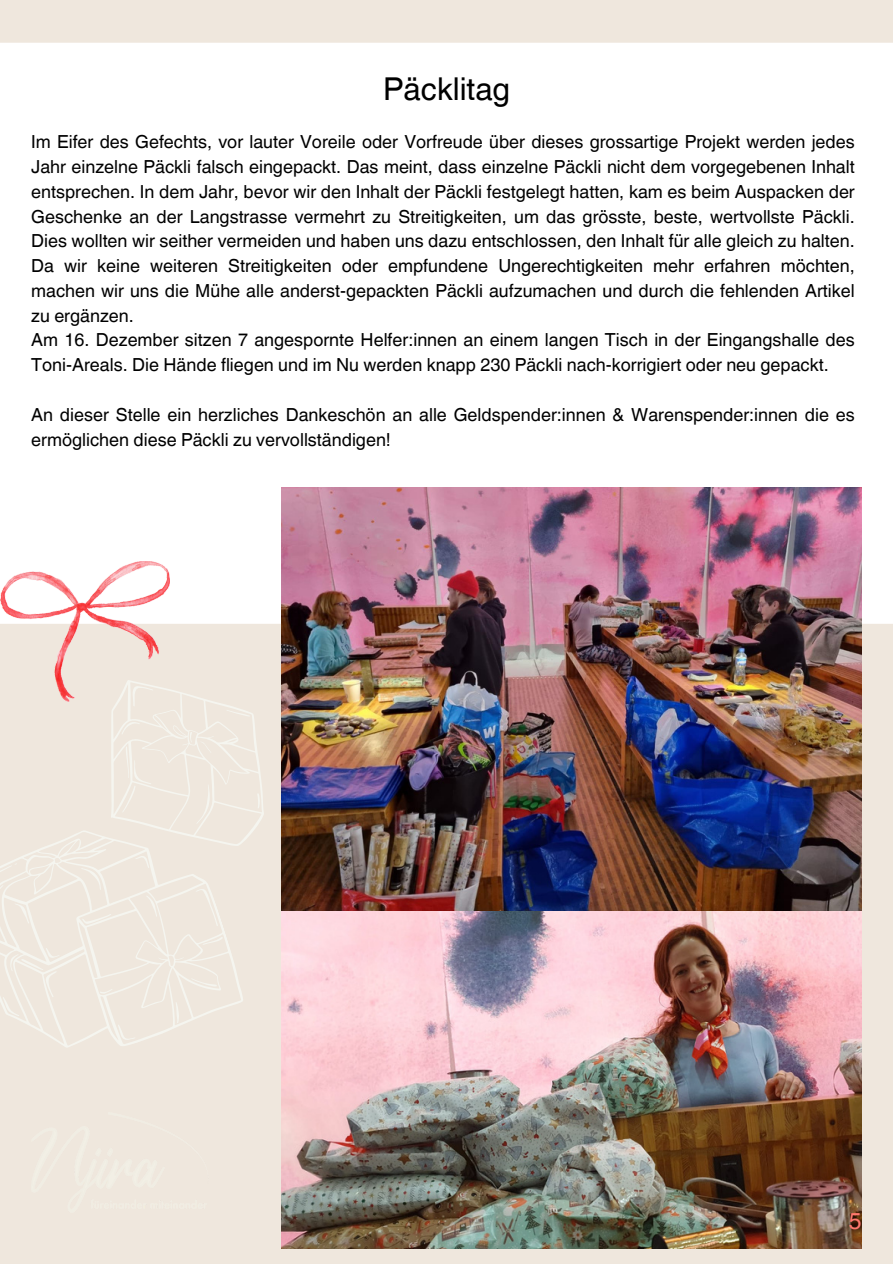
<style>
.page{position:relative;width:893px;height:1264px;background:#fff}
.page>*{position:absolute;margin:0;border:0;box-sizing:border-box;transform-origin:0 0}
.t1{font:31.5px "Helvetica World";color:#000}
.t2{font:23.1px "Helvetica World";color:#ff786e}
.t3{font:18px/24.8px "Helvetica World";color:#000}
</style>
<div class="page">
<div style="left:0;top:0;width:892px;height:1263px;background:#efe7dd"></div>
<div style="left:0;top:43px;width:892px;height:580px;background:#fff"></div>
<img style="left:281px;top:487px;width:580px;height:761px">
<svg style="left:0;top:831px;width:243px;height:217px"></svg>
<svg style="left:111px;top:689px;width:153px;height:157px"></svg>
<img style="left:0;top:562px;width:170px;height:139px">
<p class="t1" style="left:383px;top:70px;width:129px">Päcklitag</p>
<p class="t3" style="left:31px;top:130px;width:825px;text-align:justify">Im Eifer des Gefechts, vor lauter Voreile oder Vorfreude über dieses grossartige Projekt werden jedes Jahr einzelne Päckli falsch eingepackt. Das meint, dass einzelne Päckli nicht dem vorgegebenen Inhalt entsprechen. In dem Jahr, bevor wir den Inhalt der Päckli festgelegt hatten, kam es beim Auspacken der Geschenke an der Langstrasse vermehrt zu Streitigkeiten, um das grösste, beste, wertvollste Päckli.<br>Dies wollten wir seither vermeiden und haben uns dazu entschlossen, den Inhalt für alle gleich zu halten.<br>Da wir keine weiteren Streitigkeiten oder empfundene Ungerechtigkeiten mehr erfahren möchten, machen wir uns die Mühe alle anderst-gepackten Päckli aufzumachen und durch die fehlenden Artikel zu ergänzen.</p>
<p class="t3" style="left:31px;top:328px;width:825px">Am 16. Dezember sitzen 7 angespornte Helfer:innen an einem langen Tisch in der Eingangshalle des<br>Toni-Areals. Die Hände fliegen und im Nu werden knapp 230 Päckli nach-korrigiert oder neu gepackt.</p>
<p class="t3" style="left:31px;top:402px;width:825px">An dieser Stelle ein herzliches Dankeschön an alle Geldspender:innen &amp; Warenspender:innen die es ermöglichen diese Päckli zu vervollständigen!</p>
<p class="t2" style="left:848px;top:1206px;width:14px">5</p>
</div>
